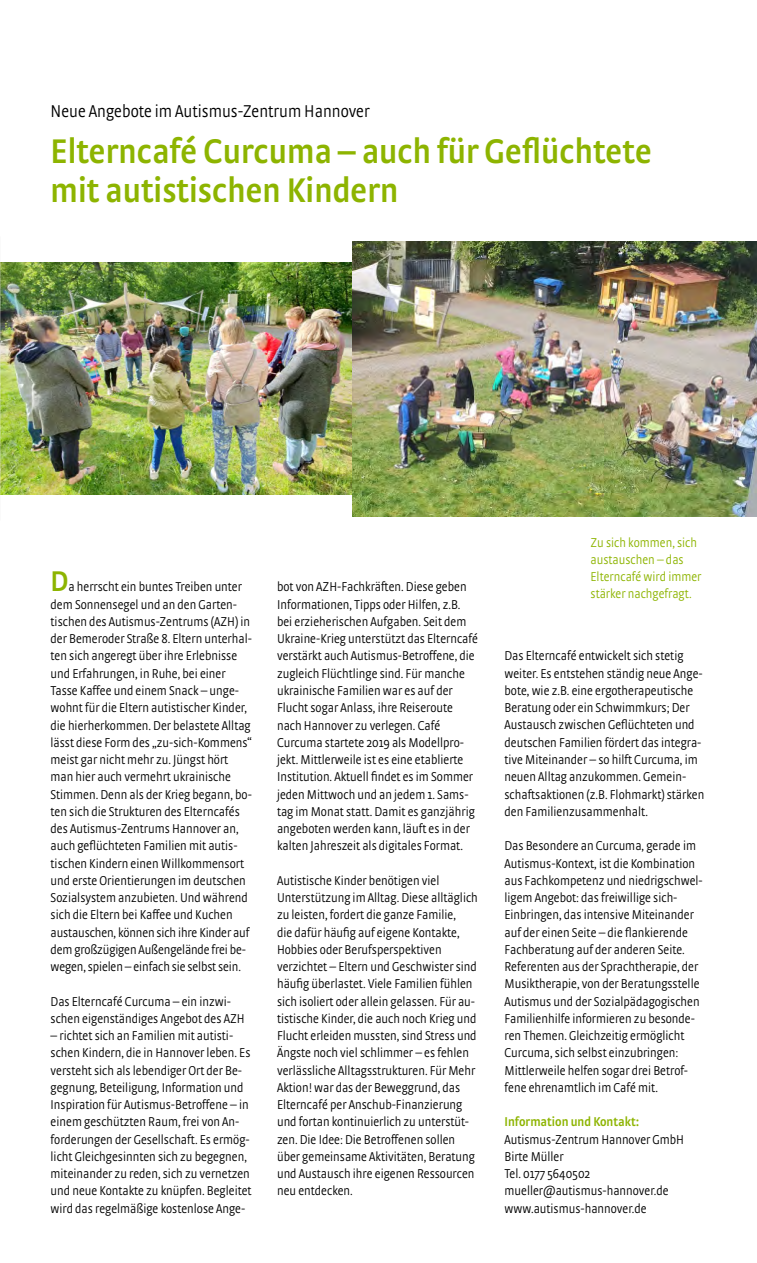
<style>
.page{position:relative;width:757px;height:1263px;background:#fff}
.page>*{position:absolute;margin:0;border:0;box-sizing:border-box;transform-origin:0 0}
.t1{font:600 36px/39px "Strada Cond";color:#8db400}
.t2{font:600 30px "Strada Cond";color:#8db400}
.t3{font:300 18px "Strada Cond";color:#000}
.t4{font:300 13.5px/17.2px "Strada Cond";color:#000}
.t5{font:300 13.5px/17.2px "Strada Cond";color:#8db400}
.t6{font:600 13.5px "Strada Cond";color:#8db400}
</style>
<div class="page">
<img style="left:1px;top:262px;width:352px;height:233px">
<img style="left:353px;top:241px;width:404px;height:275px">
<img style="left:0;top:236px;width:1px;height:285px">
<h3 class="t3" style="left:51px;top:102px;width:321px">Neue Angebote im Autismus-Zentrum Hannover</h3>
<h1 class="t1" style="left:51px;top:131px;width:603px">Elterncafé Curcuma – auch für Geflüchtete mit autistischen Kindern</h1>
<h2 class="t2" style="left:51px;top:564px;width:19px">D</h2>
<p class="t4" style="left:51px;top:578px;width:203px;text-indent:18px">a herrscht ein buntes Treiben unter dem Sonnensegel und an den Garten&shy;tischen des Autismus-Zentrums (AZH) in der Bemeroder Straße 8. Eltern unterhal&shy;ten sich angeregt über ihre Erlebnisse und Erfahrungen, in Ruhe, bei einer Tasse Kaffee und einem Snack – unge&shy;wohnt für die Eltern autistischer Kinder, die hierherkommen. Der belastete Alltag lässt diese Form des „zu-sich-Kommens“ meist gar nicht mehr zu. Jüngst hört man hier auch vermehrt ukrainische Stimmen. Denn als der Krieg begann, bo&shy;ten sich die Strukturen des Elterncafés des Autismus-Zentrums Hannover an, auch geflüchteten Familien mit autis&shy;tischen Kindern einen Willkommensort und erste Orientierungen im deutschen Sozialsystem anzubieten. Und während sich die Eltern bei Kaffee und Kuchen austauschen, können sich ihre Kinder auf dem großzügigen Außengelände frei be&shy;wegen, spielen – einfach sie selbst sein.</p>
<p class="t4" style="left:51px;top:992px;width:196px">Das Elterncafé Curcuma – ein inzwi&shy;schen eigenständiges Angebot des AZH</p>
<p class="t4" style="left:51px;top:1027px;width:203px">– richtet sich an Familien mit autisti&shy;schen Kindern, die in Hannover leben. Es versteht sich als lebendiger Ort der Be&shy;gegnung, Beteiligung, Information und Inspiration für Autismus-Betroffene – in einem geschützten Raum, frei von An&shy;forderungen der Gesellschaft. Es ermög&shy;licht Gleichgesinnten sich zu begegnen, miteinander zu reden, sich zu vernetzen und neue Kontakte zu knüpfen. Begleitet wird das regelmäßige kostenlose Ange-</p>
<p class="t4" style="left:277px;top:578px;width:203px">bot von AZH-Fachkräften. Diese geben Informationen, Tipps oder Hilfen, z.B. bei erzieherischen Aufgaben. Seit dem Ukraine-Krieg unterstützt das Elterncafé verstärkt auch Autismus-Betroffene, die zugleich Flüchtlinge sind. Für manche ukrainische Familien war es auf der Flucht sogar Anlass, ihre Reiseroute nach Hannover zu verlegen. Café Curcuma startete 2019 als Modellpro&shy;jekt. Mittlerweile ist es eine etablierte Institution. Aktuell findet es im Sommer jeden Mittwoch und an jedem 1. Sams&shy;tag im Monat statt. Damit es ganzjährig angeboten werden kann, läuft es in der kalten Jahreszeit als digitales Format.</p>
<p class="t4" style="left:277px;top:872px;width:202px">Autistische Kinder benötigen viel Unterstützung im Alltag. Diese alltäglich zu leisten, fordert die ganze Familie,<br>die dafür häufig auf eigene Kontakte, Hobbies oder Berufsperspektiven verzichtet – Eltern und Geschwister sind häufig überlastet. Viele Familien fühlen sich isoliert oder allein gelassen. Für au&shy;tistische Kinder, die auch noch Krieg und Flucht erleiden mussten, sind Stress und Ängste noch viel schlimmer – es fehlen verlässliche Alltagsstrukturen. Für Mehr Aktion! war das der Beweggrund, das Elterncafé per Anschub-Finanzierung und fortan kontinuierlich zu unterstüt&shy;zen. Die Idee: Die Betroffenen sollen über gemeinsame Aktivitäten, Beratung und Austausch ihre eigenen Ressourcen neu entdecken.</p>
<p class="t5" style="left:590px;top:533px;width:112px">Zu sich kommen, sich austauschen – das<br>Elterncafé wird immer stärker nachgefragt.</p>
<p class="t4" style="left:504px;top:647px;width:201px">Das Elterncafé entwickelt sich stetig weiter. Es entstehen ständig neue Ange&shy;bote, wie z.B. eine ergotherapeutische Beratung oder ein Schwimmkurs; Der Austausch zwischen Geflüchteten und deutschen Familien fördert das integra&shy;tive Miteinander – so hilft Curcuma, im neuen Alltag anzukommen. Gemein&shy;schaftsaktionen (z.B. Flohmarkt) stärken den Familienzusammenhalt.</p>
<p class="t4" style="left:504px;top:837px;width:200px">Das Besondere an Curcuma, gerade im Autismus-Kontext, ist die Kombination aus Fachkompetenz und niedrigschwel&shy;ligem Angebot: das freiwillige sich-Einbringen, das intensive Miteinander auf der einen Seite – die flankierende Fachberatung auf der anderen Seite.<br>Referenten aus der Sprachtherapie, der Musiktherapie, von der Beratungsstelle Autismus und der Sozialpädagogischen Familienhilfe informieren zu besonde&shy;ren Themen. Gleichzeitig ermöglicht Curcuma, sich selbst einzubringen:<br>Mittlerweile helfen sogar drei Betrof&shy;fene ehrenamtlich im Café mit.</p>
<p class="t6" style="left:504px;top:1114px;width:136px">Information und Kontakt:</p>
<p class="t4" style="left:504px;top:1130px;width:181px">Autismus-Zentrum Hannover GmbH<br>Birte Müller<br>Tel. 0177 5640502 mueller@autismus-hannover.de www.autismus-hannover.de</p>
</div>
